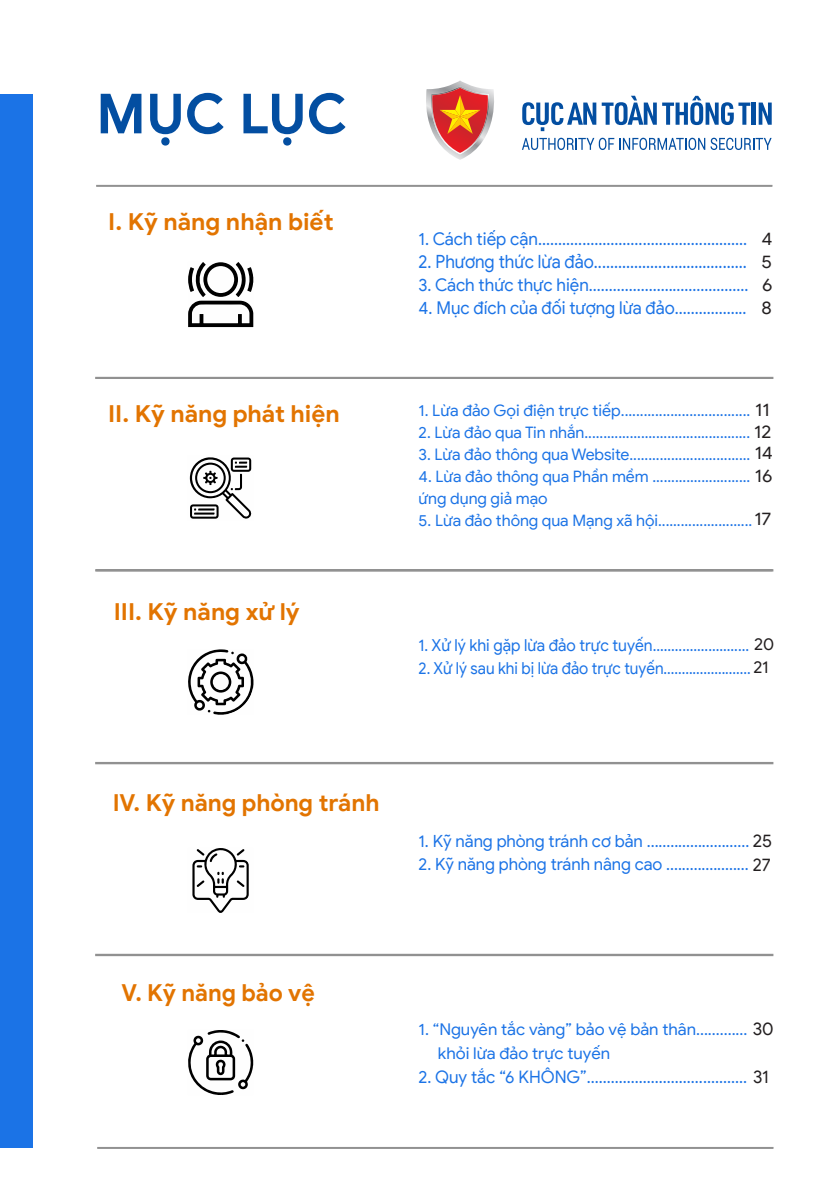
<style>
.page{position:relative;width:840px;height:1191px;background:#fff}
.page>*{position:absolute;margin:0;border:0;box-sizing:border-box;transform-origin:0 0}
.t1{font:700 55.2px "Google Sans";color:#034ea1}
.t2{font:700 23.4px "Google Sans";color:#e27400}
.t3{font:18.4px "Google Sans";color:#1b73e6;scale:.93 1}
.t4{font:18px/23px "Google Sans";color:#231f20;scale:1.04 1}
.t5{font:18px "Google Sans";color:#231f20}
.t6{font:17.6px "Google Sans";color:#1b73e6}
.t7{font:17.6px "Google Sans";color:#1b73e6;scale:.96 1}
.t8{font:17.6px "Google Sans";color:#1b73e6;scale:.95 1}
.t9{font:17.4px "Google Sans";color:#1b73e6}
.t10{font:16.8px "Google Sans";color:#1b73e6}
.t11{font:16.6px "Google Sans";color:#1b73e6;scale:.95 1}
.t12{font:16.6px "Google Sans";color:#1b73e6;scale:.93 1}
.t13{font:16.2px/23.6px "Google Sans";color:#1b73e6}
.t14{font:16px "Google Sans";letter-spacing:-.005em;color:#1b73e6}
.t15{font:15.8px/22px "Google Sans";color:#1b73e6}
.s1{font-size:17px;color:#231f20}
.s2{font-size:18px;color:#231f20}
</style>
<div class="page">
<div style="left:0;top:94px;width:32px;height:1054px;background:#1b73e6"></div>
<hr style="left:96px;top:185px;width:676px;height:2px;background:#919191">
<div style="left:95px;top:377px;width:678px;height:2px;border:2px solid #919191"></div>
<div style="left:95px;top:569px;width:678px;height:2px;border:2px solid #919191"></div>
<div style="left:95px;top:762px;width:678px;height:2px;border:2px solid #919191"></div>
<div style="left:95px;top:953px;width:678px;height:3px;border:2px solid #919191"></div>
<hr style="left:97px;top:1147px;width:676px;height:2px;background:#919191">
<svg style="left:522px;top:96px;width:227px;height:35px"></svg>
<hr style="left:751px;top:103px;width:4px;height:22px;background:#034ea1">
<svg style="left:758px;top:103px;width:13px;height:22px"></svg>
<svg style="left:522px;top:138px;width:249px;height:12px"></svg>
<svg style="left:426px;top:80px;width:68px;height:80px"></svg>
<svg style="left:192px;top:848px;width:57px;height:65px"></svg>
<svg style="left:188px;top:1030px;width:65px;height:65px"></svg>
<svg style="left:188px;top:649px;width:65px;height:65px"></svg>
<svg style="left:210px;top:671px;width:21px;height:21px"></svg>
<div style="left:213px;top:674px;width:16px;height:16px;background:#fefefe;border-radius:50%"></div>
<svg style="left:189px;top:457px;width:63px;height:62px"></svg>
<svg style="left:188px;top:262px;width:65px;height:65px"></svg>
<div style="left:207px;top:266px;width:27px;height:27px;background:#fefefe;border-radius:50%"></div>
<hr style="left:839px;top:1148px;width:1px;height:43px;background:#1b73e6">
<h1 class="t1" style="left:96px;top:78px;width:253px">MỤC LỤC</h1>
<h2 class="t2" style="left:108px;top:207px;width:227px">I. Kỹ năng nhận biết</h2>
<h2 class="t2" style="left:108px;top:399px;width:233px">II. Kỹ năng phát hiện</h2>
<h2 class="t2" style="left:114px;top:597px;width:187px">III. Kỹ năng xử lý</h2>
<p class="t6" style="left:418px;top:227px;width:330px">1. Cách tiếp cận....................................................</p>
<p class="t3" style="left:418px;top:249px;width:354px">2. Phương thức lừa đảo......................................</p>
<p class="t7" style="left:418px;top:273px;width:345px">3. Cách thức thực hiện........................................</p>
<p class="t8" style="left:418px;top:296px;width:346px">4. Mục đích của đối tượng lừa đảo..................</p>
<p class="t4" style="left:761px;top:226px;width:12px;text-align:justify">4<br>5<br>6<br>8</p>
<p class="t15" style="left:418px;top:399px;width:333px">1. Lừa đảo Gọi điện trực tiếp..................................</p>
<p class="t15" style="left:418px;top:421px;width:333px">2. Lừa đảo qua Tin nhắn............................................</p>
<p class="t14" style="left:418px;top:444px;width:333px">3. Lừa đảo thông qua Website................................</p>
<p class="t15" style="left:418px;top:465px;width:333px">4. Lừa đảo thông qua Phần mềm .......................... ứng dụng giả mạo</p>
<p class="t15" style="left:418px;top:509px;width:335px">5. Lừa đảo thông qua Mạng xã hội.........................</p>
<p class="t4" style="left:753px;top:399px;width:18px;line-height:21.6px">11<br>12</p>
<p class="t4" style="left:754px;top:441px;width:19px">14<br>16</p>
<p class="t4" style="left:754px;top:506px;width:18px">17</p>
<p class="t11" style="left:418px;top:634px;width:375px">1. Xử lý khi gặp lừa đảo trực tuyến.......................... <span class="s1">20</span></p>
<p class="t12" style="left:418px;top:657px;width:377px">2. Xử lý sau khi bị lừa đảo trực tuyến........................ <span class="s1">21</span></p>
<h2 class="t2" style="left:113px;top:787px;width:268px">IV. Kỹ năng phòng tránh</h2>
<p class="t10" style="left:418px;top:830px;width:355px">1. Kỹ năng phòng tránh cơ bản .......................... <span class="s2">25</span></p>
<p class="t10" style="left:418px;top:853px;width:353px">2. Kỹ năng phòng tránh nâng cao ..................... <span class="s2">27</span></p>
<h2 class="t2" style="left:121px;top:978px;width:195px">V. Kỹ năng bảo vệ</h2>
<p class="t13" style="left:437px;top:1017px;width:311px;text-indent:-19px">1. “Nguyên tắc vàng” bảo vệ bản thân............. khỏi lừa đảo trực tuyến</p>
<p class="t9" style="left:418px;top:1065px;width:351px">2. Quy tắc “6 KHÔNG”........................................ <span class="s2">31</span></p>
<p class="t5" style="left:752px;top:1017px;width:22px">30</p>
</div>
